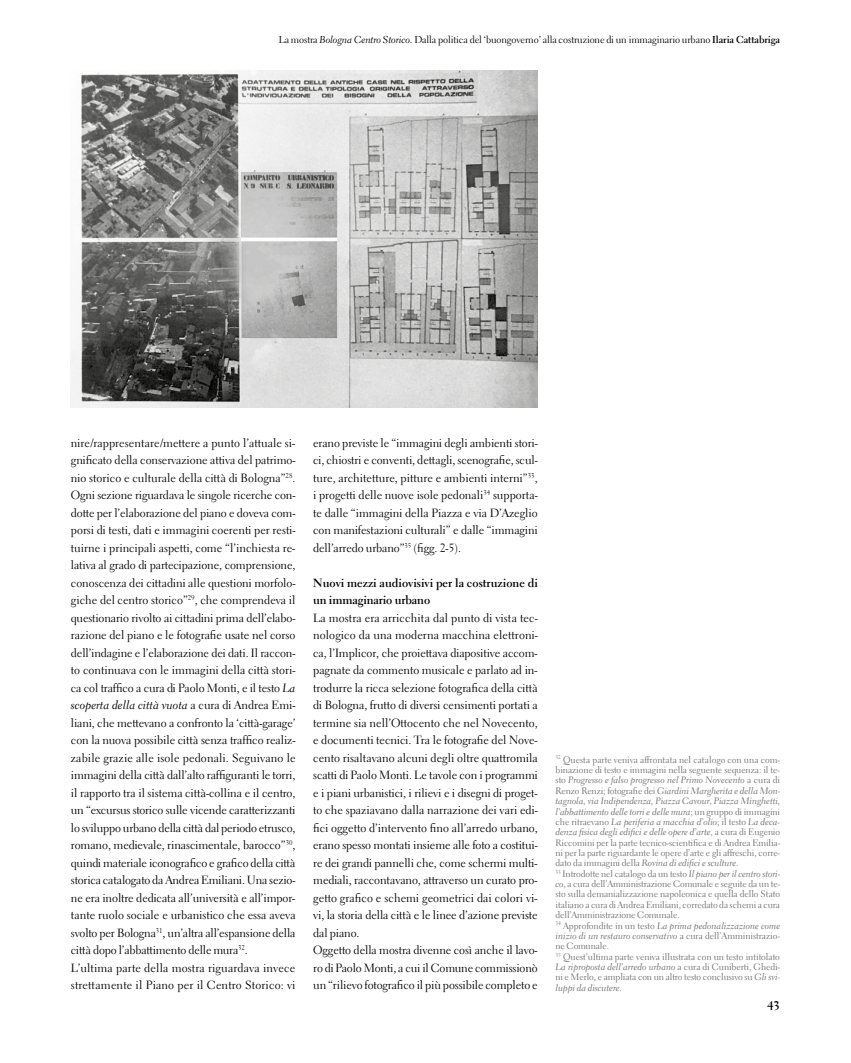
<style>
.page{position:relative;width:851px;height:1063px;background:#fff}
.page>*{position:absolute;margin:0;border:0;box-sizing:border-box;transform-origin:0 0}
.t1{font:700 12.5px "Electra LT Std";color:#000}
.t2{font:11.88px/17.5px "Electra LT Std";letter-spacing:-.01em;color:#000;text-align:justify}
.t3{font:700 11.88px/17.5px "Electra LT Std";color:#000}
.t4{font:11.88px "Electra LT Std Cursive";color:#000}
.t5{font:10px "Electra LT Std";letter-spacing:-.01em;color:#000}
.t6{font:9.38px/10.4px "Electra LT Std";letter-spacing:-.01em;color:#706f6f}
.t7{font:9.38px/10.4px "Electra LT Std Cursive";letter-spacing:-.005em;color:#706f6f;text-align:justify}
.s1{font-family:"Electra LT Std Cursive"}
.s2{font-weight:700}
.s3{font-family:"Electra LT Std"}
</style>
<div class="page">
<img style="left:71px;top:70px;width:466px;height:337px">
<img style="left:241px;top:173px;width:96px;height:165px">
<p class="t5" style="left:279px;top:33px;width:503px">La mostra <span class="s1">Bologna Centro Storico.</span> Dalla politica del ‘buongoverno’ alla costruzione di un immaginario urbano <span class="s2">Ilaria Cattabriga</span></p>
<p class="t2" style="left:71px;top:434px;width:226px">nire/rappresentare/mettere a punto l’attuale si&shy;gnificato della conservazione attiva del patrimo&shy;nio storico e culturale della città di Bologna”<sup>28</sup>.<br>Ogni sezione riguardava le singole ricerche con&shy;dotte per l’elaborazione del piano e doveva com&shy;porsi di testi, dati e immagini coerenti per resti&shy;tuirne i principali aspetti, come “l’inchiesta re&shy;lativa al grado di partecipazione, comprensione, conoscenza dei cittadini alle questioni morfolo&shy;giche del centro storico”<sup>29</sup>, che comprendeva il questionario rivolto ai cittadini prima dell’elabo&shy;razione del piano e le fotografie usate nel corso dell’indagine e l’elaborazione dei dati. Il raccon&shy;to continuava con le immagini della città stori&shy;ca col traffico a cura di Paolo Monti, e il testo <span class="s1">La</span></p>
<p class="t4" style="left:71px;top:698px;width:226px">scoperta della città vuota <span class="s3">a cura di Andrea Emi-</span></p>
<p class="t2" style="left:71px;top:714px;width:226px;text-align:left">liani, che mettevano a confronto la ‘città-garage’ con la nuova possibile città senza traffico realiz&shy;zabile grazie alle isole pedonali. Seguivano le immagini della città dall’alto raffiguranti le torri, il rapporto tra il sistema città-collina e il centro, un “excursus storico sulle vicende caratterizzanti lo sviluppo urbano della città dal periodo etrusco, romano, medievale, rinascimentale, barocco”<sup>30</sup>, quindi materiale iconografico e grafico della città storica catalogato da Andrea Emiliani. Una sezio&shy;ne era inoltre dedicata all’università e all’impor&shy;tante ruolo sociale e urbanistico che essa aveva svolto per Bologna<sup>31</sup>, un’altra all’espansione della città dopo l’abbattimento delle mura<sup>32</sup>.<br>L’ultima parte della mostra riguardava invece strettamente il Piano per il Centro Storico: vi</p>
<p class="t2" style="left:313px;top:434px;width:226px">erano previste le “immagini degli ambienti stori&shy;ci, chiostri e conventi, dettagli, scenografie, scul&shy;ture, architetture, pitture e ambienti interni”<sup>33</sup>, i progetti delle nuove isole pedonali<sup>34</sup> supporta&shy;te dalle “immagini della Piazza e via D’Azeglio con manifestazioni culturali” e dalle “immagini dell’arredo urbano”<sup>35</sup> (figg. 2-5).</p>
<p class="t3" style="left:313px;top:574px;width:226px">Nuovi mezzi audiovisivi per la costruzione di un immaginario urbano</p>
<p class="t2" style="left:313px;top:609px;width:226px;text-align:left">La mostra era arricchita dal punto di vista tec&shy;nologico da una moderna macchina elettroni&shy;ca, l’Implicor, che proiettava diapositive accom&shy;pagnate da commento musicale e parlato ad in&shy;trodurre la ricca selezione fotografica della città di Bologna, frutto di diversi censimenti portati a termine sia nell’Ottocento che nel Novecento, e documenti tecnici. Tra le fotografie del Nove&shy;cento risaltavano alcuni degli oltre quattromila scatti di Paolo Monti. Le tavole con i programmi e i piani urbanistici, i rilievi e i disegni di proget&shy;to che spaziavano dalla narrazione dei vari edi&shy;fici oggetto d’intervento fino all’arredo urbano, erano spesso montati insieme alle foto a costitui&shy;re dei grandi pannelli che, come schermi multi&shy;mediali, raccontavano, attraverso un curato pro&shy;getto grafico e schemi geometrici dai colori vi&shy;vi, la storia della città e le linee d’azione previste dal piano.<br>Oggetto della mostra divenne così anche il lavo&shy;ro di Paolo Monti, a cui il Comune commissionò un “rilievo fotografico il più possibile completo e</p>
<p class="t6" style="left:555px;top:754px;width:226px"><sup>32</sup> Questa parte veniva affrontata nel catalogo con una com&shy;binazione di testo e immagini nella seguente sequenza: il te-</p>
<p class="t7" style="left:555px;top:775px;width:226px"><span class="s3">sto</span> Progresso e falso progresso nel Primo Novecento <span class="s3">a cura di Renzo Renzi; fotografie dei</span> Giardini Margherita e della Mon&shy;tagnola, via Indipendenza, Piazza Cavour, Piazza Minghetti, l’abbattimento delle torri e delle mura<span class="s3">; un gruppo di immagini che ritraevano</span> La periferia a macchia d’olio<span class="s3">; il testo</span> La deca&shy;denza fisica degli edifici e delle opere d’arte<span class="s3">, a cura di Eugenio</span></p>
<p class="t6" style="left:555px;top:837px;width:226px">Riccomini per la parte tecnico-scientifica e di Andrea Emilia&shy;ni per la parte riguardante le opere d’arte e gli affreschi, corre-</p>
<p class="t7" style="left:555px;top:858px;width:184px"><span class="s3">dato da immagini della</span> Rovina di edifici e sculture<span class="s3">.</span></p>
<p class="t6" style="left:555px;top:868px;width:226px;text-align:justify"><sup>33</sup> Introdotte nel catalogo da un testo <span class="s1">Il piano per il centro stori&shy;co</span>, a cura dell’Amministrazione Comunale e seguite da un te&shy;sto sulla demanializzazione napoleonica e quella dello Stato italiano a cura di Andrea Emiliani, corredato da schemi a cura dell’Amministrazione Comunale.</p>
<p class="t7" style="left:555px;top:920px;width:226px"><sup>34</sup> <span class="s3">Approfondite in un testo</span> La prima pedonalizzazione come inizio di un restauro conservativo <span class="s3">a cura dell’Amministrazio-</span></p>
<p class="t6" style="left:555px;top:941px;width:226px">ne Comunale.<br><sup>35</sup> Quest’ultima parte veniva illustrata con un testo intitolato</p>
<p class="t7" style="left:555px;top:962px;width:226px">La riproposta dell’arredo urbano <span class="s3">a cura di Cuniberti, Ghedi-</span></p>
<p class="t6" style="left:555px;top:972px;width:226px">ni e Merlo, e ampliata con un altro testo conclusivo su <span class="s1">Gli svi-</span></p>
<p class="t7" style="left:555px;top:983px;width:68px">luppi da discutere<span class="s3">.</span></p>
<p class="t1" style="left:767px;top:998px;width:14px">43</p>
</div>
